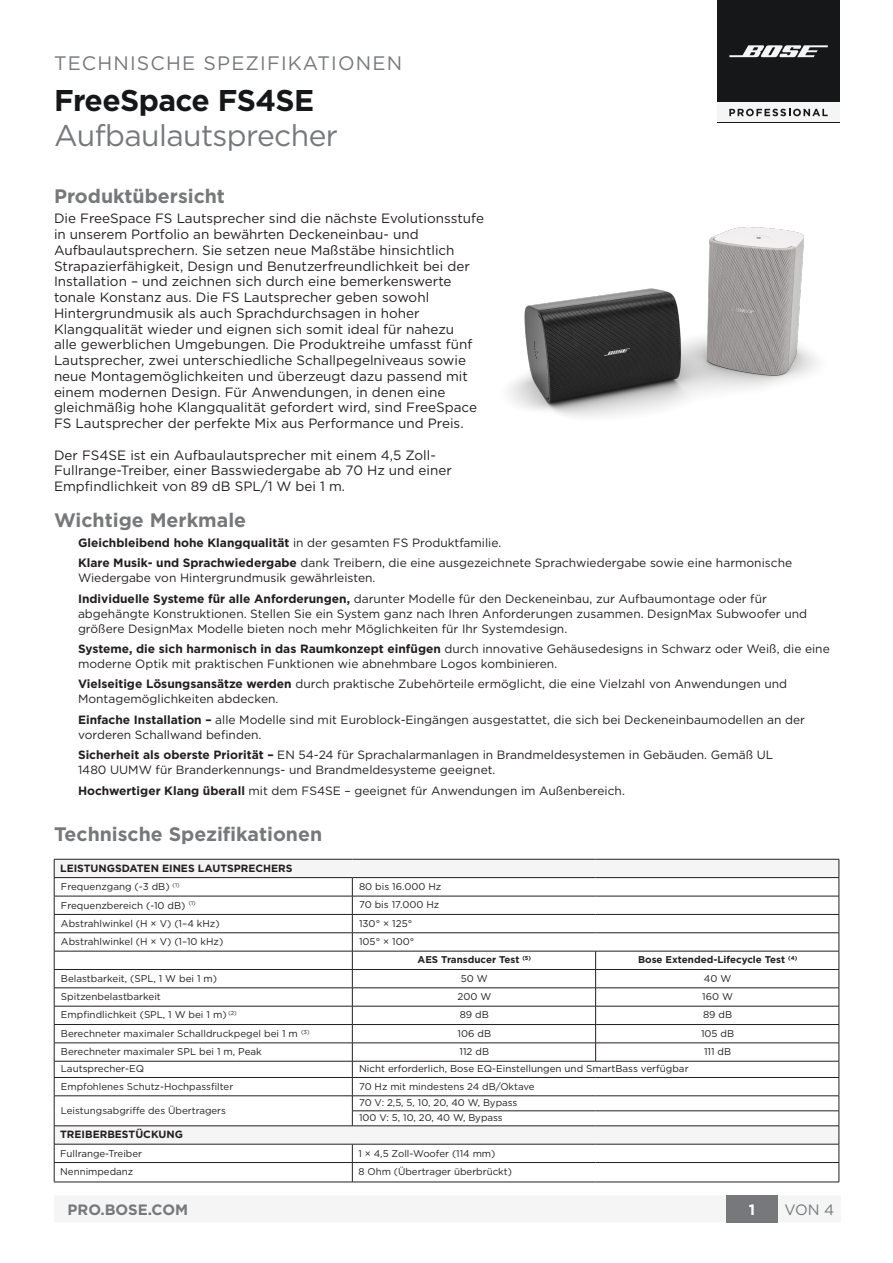
<style>
.page{position:relative;width:893px;height:1263px;background:#fff}
.page>*{position:absolute;margin:0;border:0;box-sizing:border-box;transform-origin:0 0}
.t1{font:30px "Gotham";letter-spacing:-.02em;color:#76787b}
.t2{font:700 30px "Gotham";letter-spacing:-.02em;color:#161718}
.Text_Headers{font:700 19.5px "Gotham";color:#777879}
.t3{font:19.5px "Gotham";letter-spacing:.06em;color:#76787b}
.t4{font:700 15px "Gotham";color:#76787b}
.t5{font:15px "Gotham";color:#76787b}
.t6{font:700 15px "Gotham";color:#fff}
.Body{font:13.5px/15.8px "Gotham";color:#231f20}
.Text_Plain_Bulleted{font:12px/15px "Gotham";color:#231f20}
.Text_Plain_Bulleted-2{font:700 12px "Gotham";color:#231f20}
.Text_Table_Heading{font:700 10.5px "Gotham";color:#231f20}
.Text_Table_Heading-2{font:9.9px "Gotham";color:#231f20}
.Text_Plain_Table_Cel{font:9.9px "Gotham";color:#231f20}
.Text_Plain_Table_Cel-2{font:700 9.9px "Gotham";color:#231f20}
.Text_Plain_Table_Cel-3{font:9.75px "Gotham";color:#231f20}
.Text_Table_Heading-3{font:9.75px "Gotham";color:#231f20}
.s1{font-weight:400}
.s2{font-weight:700}
</style>
<div class="page">
<svg style="left:54px;top:859px;width:786px;height:323px"></svg>
<hr style="left:596px;top:1162px;width:243px;height:1px;background:#231f20">
<hr style="left:54px;top:1182px;width:298px;height:1px;background:#231f20">
<hr style="left:352px;top:1182px;width:244px;height:1px;background:#231f20">
<hr style="left:596px;top:1182px;width:243px;height:1px;background:#231f20">
<img style="left:508px;top:227px;width:310px;height:190px">
<div style="left:718px;top:0;width:122px;height:122px;background:#161718"></div>
<div style="left:718px;top:103px;width:122px;height:19px;background:#f4f5f4"></div>
<svg style="left:729px;top:45px;width:99px;height:12px"></svg>
<svg style="left:729px;top:109px;width:99px;height:7px"></svg>
<div style="left:54px;top:1196px;width:786px;height:26px;background:#f4f5f4"></div>
<div style="left:726px;top:1195px;width:52px;height:27px;background:#76787b"></div>
<p class="t3" style="left:54px;top:50px;width:350px">TECHNISCHE SPEZIFIKATIONEN</p>
<p class="t2" style="left:54px;top:81px;width:262px">FreeSpace FS4SE</p>
<p class="t1" style="left:54px;top:116px;width:285px">Aufbaulautsprecher</p>
<p class="Text_Headers" style="left:54px;top:183px;width:173px">Produktübersicht</p>
<p class="Body" style="left:54px;top:210px;width:431px">Die FreeSpace FS Lautsprecher sind die nächste Evolutionsstufe in unserem Portfolio an bewährten Deckeneinbau- und Aufbaulautsprechern. Sie setzen neue Maßstäbe hinsichtlich Strapazierfähigkeit, Design und Benutzerfreundlichkeit bei der Installation – und zeichnen sich durch eine bemerkenswerte tonale Konstanz aus. Die FS Lautsprecher geben sowohl Hintergrundmusik als auch Sprachdurchsagen in hoher Klangqualität wieder und eignen sich somit ideal für nahezu<br>alle gewerblichen Umgebungen. Die Produktreihe umfasst fünf Lautsprecher, zwei unterschiedliche Schallpegelniveaus sowie neue Montagemöglichkeiten und überzeugt dazu passend mit einem modernen Design. Für Anwendungen, in denen eine gleichmäßig hohe Klangqualität gefordert wird, sind FreeSpace FS Lautsprecher der perfekte Mix aus Performance und Preis.</p>
<p class="Body" style="left:54px;top:447px;width:399px">Der FS4SE ist ein Aufbaulautsprecher mit einem 4,5 Zoll-<br>Fullrange-Treiber, einer Basswiedergabe ab 70 Hz und einer<br>Empfindlichkeit von 89 dB SPL/1 W bei 1 m.</p>
<p class="Text_Headers" style="left:54px;top:508px;width:194px">Wichtige Merkmale</p>
<p class="Text_Plain_Bulleted-2" style="left:78px;top:535px;width:425px">Gleichbleibend hohe Klangqualität <span class="s1">in der gesamten FS Produktfamilie.</span></p>
<p class="Text_Plain_Bulleted" style="left:78px;top:555px;width:716px"><span class="s2">Klare Musik- und Sprachwiedergabe</span> dank Treibern, die eine ausgezeichnete Sprachwiedergabe sowie eine harmonische<br>Wiedergabe von Hintergrundmusik gewährleisten.</p>
<p class="Text_Plain_Bulleted" style="left:78px;top:591px;width:731px"><span class="s2">Individuelle Systeme für alle Anforderungen,</span> darunter Modelle für den Deckeneinbau, zur Aufbaumontage oder für abgehängte Konstruktionen. Stellen Sie ein System ganz nach Ihren Anforderungen zusammen. DesignMax Subwoofer und größere DesignMax Modelle bieten noch mehr Möglichkeiten für Ihr Systemdesign.</p>
<p class="Text_Plain_Bulleted" style="left:78px;top:641px;width:753px"><span class="s2">Systeme, die sich harmonisch in das Raumkonzept einfügen</span> durch innovative Gehäusedesigns in Schwarz oder Weiß, die eine moderne Optik mit praktischen Funktionen wie abnehmbare Logos kombinieren.</p>
<p class="Text_Plain_Bulleted" style="left:78px;top:676px;width:711px"><span class="s2">Vielseitige Lösungsansätze werden</span> durch praktische Zubehörteile ermöglicht, die eine Vielzahl von Anwendungen und<br>Montagemöglichkeiten abdecken.</p>
<p class="Text_Plain_Bulleted" style="left:78px;top:712px;width:728px"><span class="s2">Einfache Installation –</span> alle Modelle sind mit Euroblock-Eingängen ausgestattet, die sich bei Deckeneinbaumodellen an der vorderen Schallwand befinden.</p>
<p class="Text_Plain_Bulleted" style="left:78px;top:747px;width:697px"><span class="s2">Sicherheit als oberste Priorität –</span> EN 54-24 für Sprachalarmanlagen in Brandmeldesystemen in Gebäuden. Gemäß UL<br>1480 UUMW für Branderkennungs- und Brandmeldesysteme geeignet.</p>
<p class="Text_Plain_Bulleted" style="left:78px;top:783px;width:548px"><span class="s2">Hochwertiger Klang überall</span> mit dem FS4SE – geeignet für Anwendungen im Außenbereich.</p>
<p class="Text_Headers" style="left:54px;top:821px;width:270px">Technische Spezifikationen</p>
<p class="Text_Table_Heading" style="left:60px;top:861px;width:234px">LEISTUNGSDATEN EINES LAUTSPRECHERS</p>
<p class="Text_Plain_Table_Cel" style="left:61px;top:880px;width:120px">Frequenzgang (-3 dB) <sup>(1)</sup></p>
<p class="Text_Plain_Table_Cel" style="left:359px;top:880px;width:84px">80 bis 16.000 Hz</p>
<p class="Text_Table_Heading-2" style="left:61px;top:899px;width:136px">Frequenzbereich (-10 dB) <sup>(1)</sup></p>
<p class="Text_Plain_Table_Cel" style="left:359px;top:898px;width:82px">70 bis 17.000 Hz</p>
<p class="Text_Table_Heading-2" style="left:61px;top:917px;width:160px">Abstrahlwinkel (H × V) (1–4 kHz)</p>
<p class="Text_Plain_Table_Cel" style="left:359px;top:917px;width:55px">130° × 125°</p>
<p class="Text_Table_Heading-2" style="left:61px;top:935px;width:164px">Abstrahlwinkel (H × V) (1–10 kHz)</p>
<p class="Text_Plain_Table_Cel" style="left:359px;top:935px;width:57px">105° × 100°</p>
<p class="Text_Plain_Table_Cel-2" style="left:418px;top:953px;width:115px">AES Transducer Test <sup>(5)</sup></p>
<p class="Text_Plain_Table_Cel-2" style="left:638px;top:953px;width:161px">Bose Extended-Lifecycle Test <sup>(4)</sup></p>
<p class="Text_Table_Heading-2" style="left:61px;top:972px;width:158px">Belastbarkeit, (SPL, 1 W bei 1 m)</p>
<p class="Text_Plain_Table_Cel" style="left:461px;top:972px;width:28px">50 W</p>
<p class="Text_Plain_Table_Cel" style="left:704px;top:972px;width:29px">40 W</p>
<p class="Text_Table_Heading-2" style="left:61px;top:990px;width:101px">Spitzenbelastbarkeit</p>
<p class="Text_Plain_Table_Cel" style="left:457px;top:990px;width:35px">200 W</p>
<p class="Text_Plain_Table_Cel" style="left:702px;top:990px;width:32px">160 W</p>
<p class="Text_Table_Heading-2" style="left:61px;top:1008px;width:177px">Empfindlichkeit (SPL, 1 W bei 1 m) <sup>(2)</sup></p>
<p class="Text_Plain_Table_Cel" style="left:460px;top:1008px;width:31px">89 dB</p>
<p class="Text_Plain_Table_Cel" style="left:703px;top:1008px;width:31px">89 dB</p>
<p class="Text_Table_Heading-2" style="left:61px;top:1027px;width:250px">Berechneter maximaler Schalldruckpegel bei 1 m <sup>(3)</sup></p>
<p class="Text_Plain_Table_Cel" style="left:458px;top:1027px;width:35px">106 dB</p>
<p class="Text_Plain_Table_Cel" style="left:701px;top:1027px;width:35px">105 dB</p>
<p class="Text_Table_Heading-2" style="left:61px;top:1045px;width:202px">Berechneter maximaler SPL bei 1 m, Peak</p>
<p class="Text_Plain_Table_Cel" style="left:460px;top:1045px;width:31px">112 dB</p>
<p class="Text_Plain_Table_Cel" style="left:704px;top:1045px;width:29px">111 dB</p>
<p class="Text_Table_Heading-2" style="left:61px;top:1062px;width:85px">Lautsprecher-EQ</p>
<p class="Text_Plain_Table_Cel" style="left:359px;top:1062px;width:331px">Nicht erforderlich, Bose EQ-Einstellungen und SmartBass verfügbar</p>
<p class="Text_Table_Heading-3" style="left:61px;top:1080px;width:174px">Empfohlenes Schutz-Hochpassfilter</p>
<p class="Text_Plain_Table_Cel-3" style="left:359px;top:1080px;width:177px">70 Hz mit mindestens 24 dB/Oktave</p>
<p class="Text_Table_Heading-3" style="left:61px;top:1104px;width:167px">Leistungsabgriffe des Übertragers</p>
<p class="Text_Plain_Table_Cel-3" style="left:359px;top:1096px;width:160px">70 V: 2,5, 5, 10, 20, 40 W, Bypass</p>
<p class="Text_Plain_Table_Cel-3" style="left:359px;top:1111px;width:145px">100 V: 5, 10, 20, 40 W, Bypass</p>
<p class="Text_Table_Heading" style="left:60px;top:1127px;width:124px">TREIBERBESTÜCKUNG</p>
<p class="Text_Plain_Table_Cel-3" style="left:60px;top:1147px;width:83px">Fullrange-Treiber</p>
<p class="Text_Plain_Table_Cel-3" style="left:358px;top:1147px;width:139px">1 × 4,5 Zoll-Woofer (114 mm)</p>
<p class="Text_Plain_Table_Cel-3" style="left:60px;top:1166px;width:75px">Nennimpedanz</p>
<p class="Text_Plain_Table_Cel-3" style="left:358px;top:1166px;width:155px">8 Ohm (Übertrager überbrückt)</p>
<p class="t4" style="left:68px;top:1199px;width:122px">PRO.BOSE.COM</p>
<p class="t6" style="left:749px;top:1199px;width:8px">1</p>
<p class="t5" style="left:784px;top:1200px;width:51px">VON 4</p>
</div>
